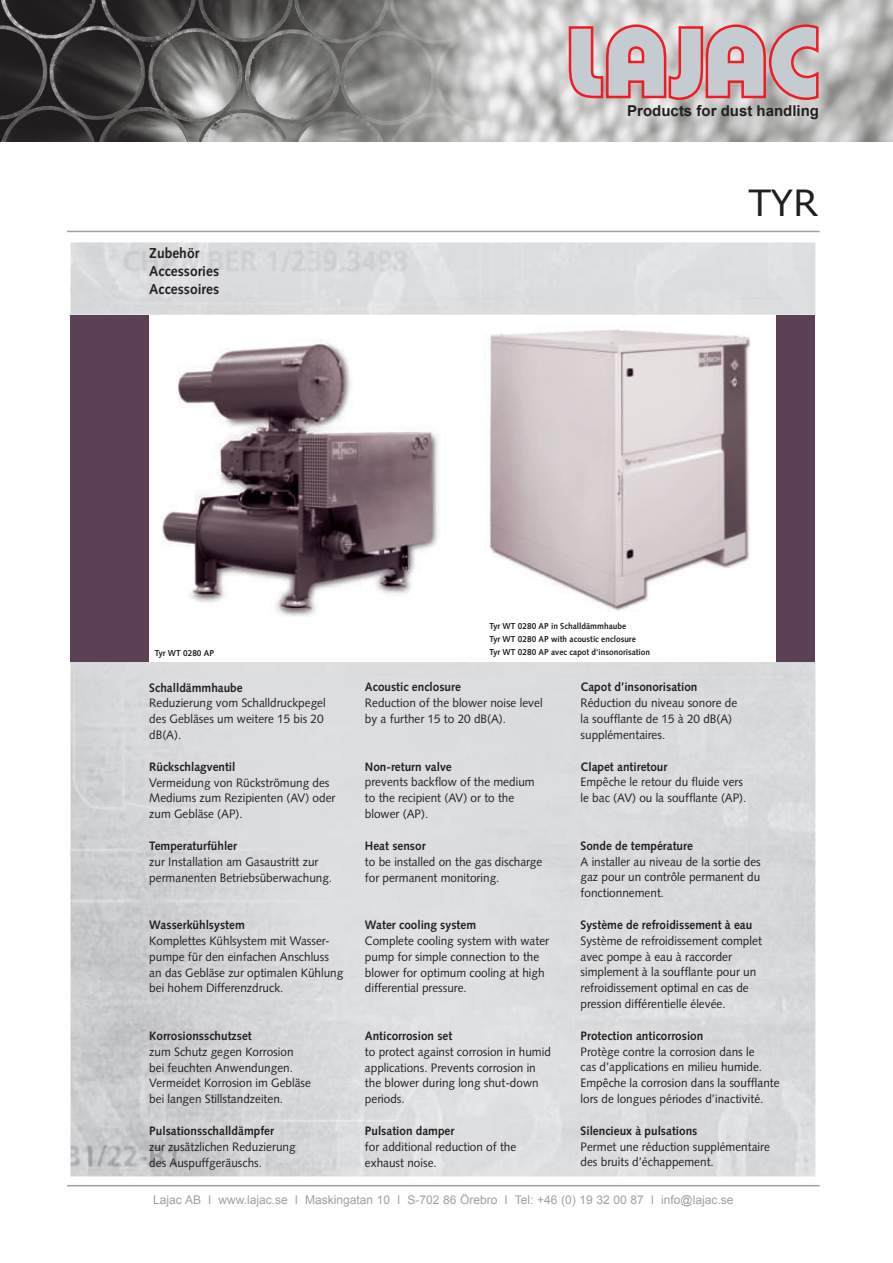
<style>
.page{position:relative;width:893px;height:1263px;background:#fff}
.page>*{position:absolute;margin:0;border:0;box-sizing:border-box;transform-origin:0 0}
.t1{font:36px "Verdana";color:#231f20}
.t2{font:700 15px "Arial";color:#231f20}
.t3{font:700 14.4px/18px "Syntax";color:#231f20;scale:.96 1}
.t4{font:12.3px/15.9px "Syntax";color:#231f20;scale:.96 1}
.t5{font:12px "Arial";color:#a29fa0}
.t6{font:700 8.7px/12.9px "Syntax";color:#231f20;scale:.96 1}
.s1{font-weight:700}
</style>
<div class="page">
<img style="left:0;top:0;width:893px;height:141px">
<hr style="left:67px;top:1185px;width:753px;height:1px;background:#a29fa0">
<svg style="left:569px;top:24px;width:249px;height:76px;background:#cdaeb2"></svg>
<hr style="left:67px;top:231px;width:753px;height:1px;background:#a29fa0">
<div style="left:71px;top:315px;width:744px;height:347px;background:#5c4154"></div>
<div style="left:149px;top:315px;width:627px;height:347px;background:#fff"></div>
<img style="left:162px;top:340px;width:276px;height:276px">
<img style="left:489px;top:329px;width:262px;height:282px">
<p class="t2" style="left:627px;top:101px;width:193px">Products for dust handling</p>
<p class="t3" style="left:149px;top:244px;width:74px">Zubehör<br>Accessories<br>Accessoires</p>
<p class="t1" style="left:749px;top:178px;width:71px">TYR</p>
<p class="t6" style="left:489px;top:619px;width:154px">Tyr WT 0280 AP in Schalldämmhaube<br>Tyr WT 0280 AP with acoustic enclosure</p>
<p class="t6" style="left:155px;top:646px;width:63px">Tyr WT 0280 AP</p>
<p class="t6" style="left:489px;top:645px;width:169px">Tyr WT 0280 AP avec capot d‘insonorisation</p>
<p class="t4" style="left:149px;top:679px;width:185px"><span class="s1">Schalldämmhaube<br></span>Reduzierung vom Schalldruckpegel des Gebläses um weitere 15 bis 20 dB(A).</p>
<p class="t4" style="left:149px;top:758px;width:195px"><span class="s1">Rückschlagventil<br></span>Vermeidung von Rückströmung des<br>Mediums zum Rezipienten (AV) oder zum Gebläse (AP).</p>
<p class="t4" style="left:149px;top:838px;width:192px"><span class="s1">Temperaturfühler<br></span>zur Installation am Gasaustritt zur permanenten Betriebsüberwachung.</p>
<p class="t4" style="left:149px;top:917px;width:204px"><span class="s1">Wasserkühlsystem<br></span>Komplettes Kühlsystem mit Wasser&shy;pumpe für den einfachen Anschluss an das Gebläse zur optimalen Kühlung bei hohem Differenzdruck.</p>
<p class="t4" style="left:149px;top:1028px;width:170px"><span class="s1">Korrosionsschutzset<br></span>zum Schutz gegen Korrosion bei feuchten Anwendungen.<br>Vermeidet Korrosion im Gebläse bei langen Stillstandzeiten.</p>
<p class="t4" style="left:149px;top:1123px;width:154px"><span class="s1">Pulsationsschalldämpfer<br></span>zur zusätzlichen Reduzierung des Auspuffgeräuschs.</p>
<p class="t4" style="left:365px;top:679px;width:187px"><span class="s1">Acoustic enclosure<br></span>Reduction of the blower noise level by a further 15 to 20 dB(A).</p>
<p class="t4" style="left:365px;top:758px;width:178px"><span class="s1">Non-return valve<br></span>prevents backflow of the medium to the recipient (AV) or to the blower (AP).</p>
<p class="t4" style="left:365px;top:838px;width:186px"><span class="s1">Heat sensor<br></span>to be installed on the gas discharge for permanent monitoring.</p>
<p class="t4" style="left:365px;top:917px;width:193px"><span class="s1">Water cooling system<br></span>Complete cooling system with water pump for simple connection to the blower for optimum cooling at high differential pressure.</p>
<p class="t4" style="left:365px;top:1028px;width:195px"><span class="s1">Anticorrosion set<br></span>to protect against corrosion in humid applications. Prevents corrosion in the blower during long shut-down periods.</p>
<p class="t4" style="left:365px;top:1123px;width:159px"><span class="s1">Pulsation damper<br></span>for additional reduction of the exhaust noise.</p>
<p class="t4" style="left:581px;top:679px;width:165px"><span class="s1">Capot d’insonorisation<br></span>Réduction du niveau sonore de la soufflante de 15 à 20 dB(A) supplémentaires.</p>
<p class="t4" style="left:581px;top:758px;width:174px"><span class="s1">Clapet antiretour<br></span>Empêche le retour du fluide vers le bac (AV) ou la soufflante (AP).</p>
<p class="t4" style="left:581px;top:838px;width:189px"><span class="s1">Sonde de température<br></span>A installer au niveau de la sortie des gaz pour un contrôle permanent du fonctionnement.</p>
<p class="t4" style="left:581px;top:917px;width:190px"><span class="s1">Système de refroidissement à eau </span>Système de refroidissement complet avec pompe à eau à raccorder simplement à la soufflante pour un refroidissement optimal en cas de pression différentielle élevée.</p>
<p class="t4" style="left:581px;top:1028px;width:209px"><span class="s1">Protection anticorrosion<br></span>Protège contre la corrosion dans le<br>cas d’applications en milieu humide.<br>Empêche la corrosion dans la soufflante lors de longues périodes d’inactivité.</p>
<p class="t4" style="left:581px;top:1123px;width:199px"><span class="s1">Silencieux à pulsations<br></span>Permet une réduction supplémentaire des bruits d’échappement.</p>
<p class="t5" style="left:153px;top:1191px;width:581px">Lajac AB l www.lajac.se l Maskingatan 10 l S-702 86 Örebro l Tel: +46 (0) 19 32 00 87 l info@lajac.se</p>
</div>
